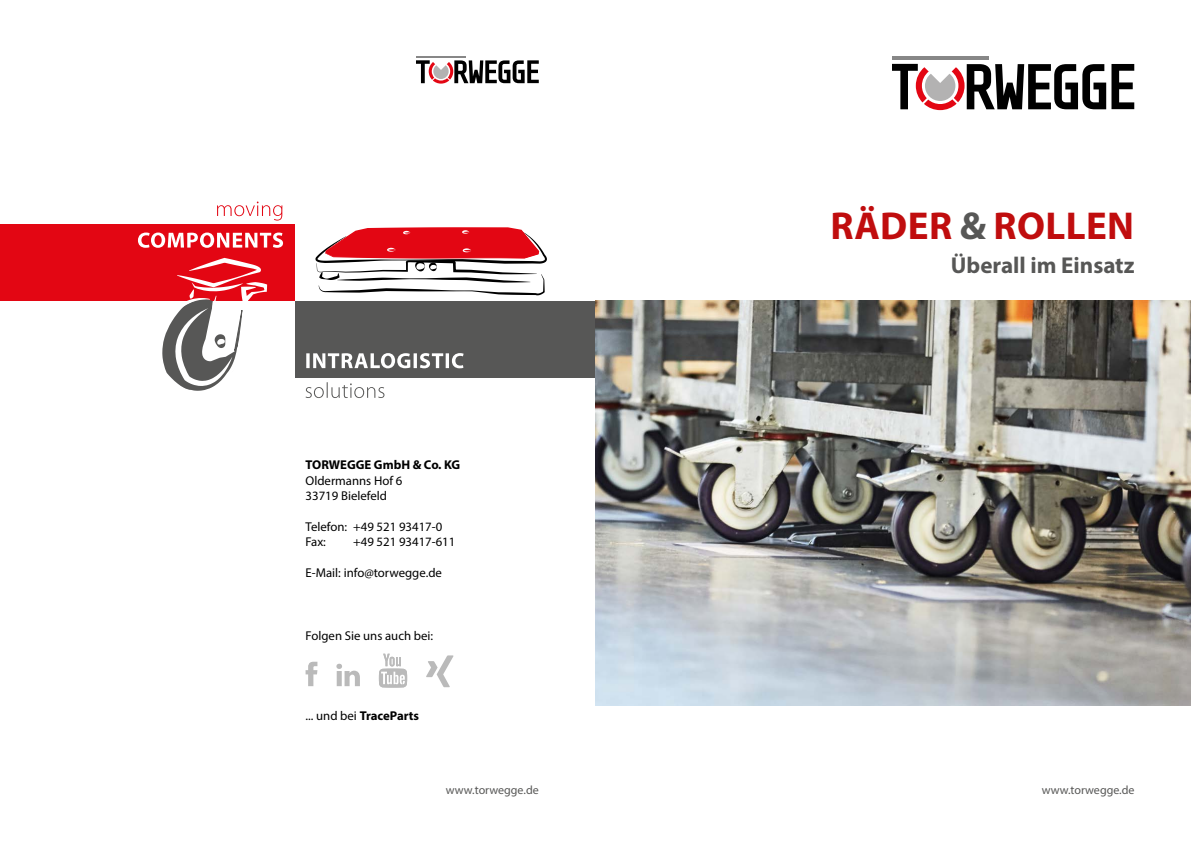
<style>
.page{position:relative;width:1191px;height:842px;background:#fff}
.page>*{position:absolute;margin:0;border:0;box-sizing:border-box;transform-origin:0 0}
.t1{font:700 39px "Myriad Pro";letter-spacing:.01em;color:#c00d0e}
.t2{font:700 23px "Myriad Pro";color:#575756}
.t3{font:12.8px/15.3px "Myriad Pro";color:#000}
.t4{font:700 12.8px "Myriad Pro";color:#000}
.t5{font:12px "Myriad Pro";color:#575756}
.s1{font-weight:400}
.s2{color:#575756}
</style>
<div class="page">
<svg style="left:305px;top:662px;width:12px;height:24px"></svg>
<svg style="left:336px;top:664px;width:24px;height:22px"></svg>
<svg style="left:379px;top:654px;width:28px;height:34px"></svg>
<svg style="left:426px;top:655px;width:27px;height:32px"></svg>
<hr style="left:416px;top:57px;width:49px;height:1px;background:#878787">
<svg style="left:416px;top:60px;width:123px;height:24px"></svg>
<div style="left:0;top:224px;width:295px;height:77px;background:#e30613"></div>
<svg style="left:138px;top:233px;width:145px;height:15px"></svg>
<svg style="left:217px;top:202px;width:65px;height:19px"></svg>
<div style="left:295px;top:301px;width:300px;height:77px;background:#575756"></div>
<svg style="left:305px;top:382px;width:79px;height:16px"></svg>
<svg style="left:306px;top:353px;width:157px;height:15px"></svg>
<svg style="left:315px;top:227px;width:232px;height:68px"></svg>
<svg style="left:162px;top:258px;width:105px;height:133px"></svg>
<hr style="left:892px;top:57px;width:97px;height:3px;background:#878787">
<svg style="left:892px;top:64px;width:242px;height:46px"></svg>
<img style="left:595px;top:300px;width:596px;height:406px">
<p class="t4" style="left:305px;top:457px;width:156px">TORWEGGE GmbH &amp; Co. KG</p>
<p class="t3" style="left:305px;top:473px;width:98px">Oldermanns Hof 6<br>33719 Bielefeld</p>
<p class="t3" style="left:305px;top:519px;width:138px">Telefon: +49 521 93417-0<br>Fax:</p>
<p class="t3" style="left:353px;top:534px;width:104px">+49 521 93417-611</p>
<p class="t3" style="left:305px;top:565px;width:138px">E-Mail: info@torwegge.de</p>
<p class="t3" style="left:305px;top:628px;width:129px">Folgen Sie uns auch bei:</p>
<p class="t4" style="left:305px;top:708px;width:115px"><span class="s1">... und bei</span> TraceParts</p>
<p class="t5" style="left:446px;top:783px;width:94px">www.torwegge.de</p>
<h1 class="t1" style="left:830px;top:200px;width:305px">RÄDER <span class="s2">&amp;</span> ROLLEN</h1>
<h2 class="t2" style="left:951px;top:250px;width:185px">Überall im Einsatz</h2>
<p class="t5" style="left:1041px;top:783px;width:94px">www.torwegge.de</p>
</div>
